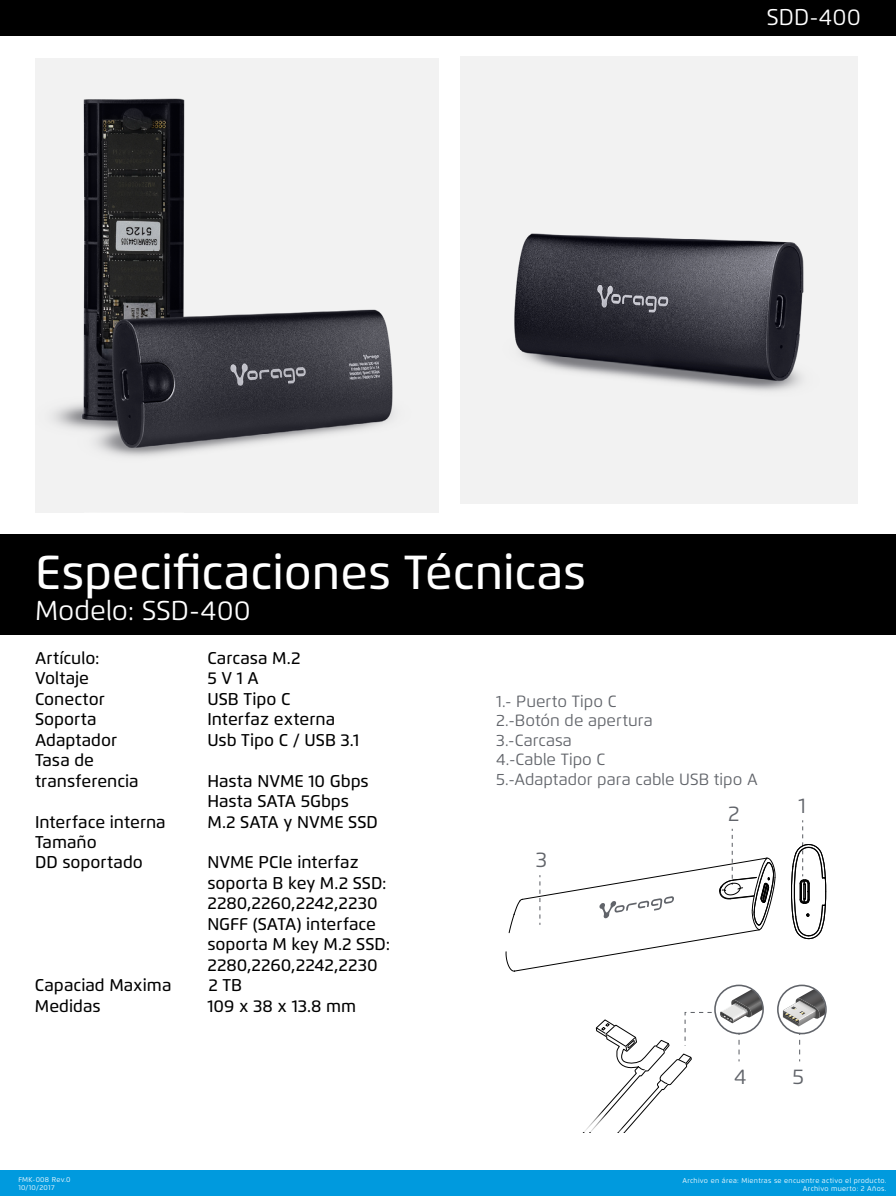
<style>
.page{position:relative;width:896px;height:1196px;background:#fff}
.page>*{position:absolute;margin:0;border:0;box-sizing:border-box;transform-origin:0 0}
.t1{font:500 47.69px "Flexo";color:#fff}
.t2{font:27.21px "Flexo";color:#fff}
.t3{font:22.75px "Flexo";color:#fff}
.t4{font:21.09px "Flexo";color:#61646a}
.t5{font:500 17.06px/20.5px "Flexo";color:#000}
.t6{font:16.28px/19.5px "Flexo";color:#61646a}
.t7{font:7px/7.9px "Flexo";letter-spacing:.04em;color:#fff;text-align:right}
</style>
<div class="page">
<div style="left:0;top:1170px;width:896px;height:25px;background:#009ade"></div>
<div style="left:0;top:534px;width:896px;height:100px;background:#000"></div>
<div style="left:0;top:0;width:896px;height:35px;background:#000"></div>
<img style="left:35px;top:59px;width:404px;height:453px">
<img style="left:460px;top:57px;width:398px;height:446px">
<svg style="left:783px;top:988px;width:42px;height:38px"></svg>
<svg style="left:720px;top:987px;width:43px;height:36px"></svg>
<div style="left:777px;top:984px;width:50px;height:50px;border:2px solid #61646a;border-radius:50%"></div>
<div style="left:714px;top:984px;width:50px;height:50px;border:2px solid #61646a;border-radius:50%"></div>
<svg style="left:739px;top:1032px;width:1px;height:29px"></svg>
<svg style="left:799px;top:1032px;width:1px;height:29px"></svg>
<svg style="left:791px;top:820px;width:35px;height:120px"></svg>
<svg style="left:585px;top:1012px;width:127px;height:119px"></svg>
<svg style="left:506px;top:828px;width:269px;height:143px"></svg>
<h3 class="t3" style="left:767px;top:3px;width:96px">SDD-400</h3>
<h1 class="t1" style="left:35px;top:543px;width:553px">Especificaciones Técnicas</h1>
<h2 class="t2" style="left:35px;top:594px;width:217px">Modelo: SSD-400</h2>
<p class="t5" style="left:35px;top:647px;width:66px">Artículo:</p>
<p class="t5" style="left:207px;top:647px;width:95px">Carcasa M.2</p>
<p class="t5" style="left:35px;top:668px;width:56px">Voltaje</p>
<p class="t5" style="left:207px;top:668px;width:53px">5 V 1 A</p>
<p class="t5" style="left:35px;top:688px;width:71px">Conector</p>
<p class="t5" style="left:207px;top:688px;width:84px">USB Tipo C</p>
<p class="t5" style="left:35px;top:709px;width:63px">Soporta</p>
<p class="t5" style="left:207px;top:709px;width:129px">Interfaz externa</p>
<p class="t5" style="left:35px;top:729px;width:84px">Adaptador</p>
<p class="t5" style="left:207px;top:729px;width:153px">Usb Tipo C / USB 3.1</p>
<p class="t5" style="left:35px;top:749px;width:105px">Tasa de transferencia</p>
<p class="t5" style="left:207px;top:770px;width:163px">Hasta NVME 10 Gbps<br>Hasta SATA 5Gbps</p>
<p class="t5" style="left:35px;top:811px;width:132px">Interface interna</p>
<p class="t5" style="left:207px;top:811px;width:172px">M.2 SATA y NVME SSD</p>
<p class="t5" style="left:35px;top:831px;width:109px">Tamaño<br>DD soportado</p>
<p class="t5" style="left:207px;top:852px;width:184px">NVME PCIe interfaz soporta B key M.2 SSD:<br>2280,2260,2242,2230<br>NGFF (SATA) interface soporta M key M.2 SSD:<br>2280,2260,2242,2230</p>
<p class="t5" style="left:35px;top:974px;width:138px">Capaciad Maxima</p>
<p class="t5" style="left:208px;top:974px;width:35px">2 TB</p>
<p class="t5" style="left:35px;top:995px;width:67px">Medidas</p>
<p class="t5" style="left:207px;top:995px;width:150px">109 x 38 x 13.8 mm</p>
<p class="t6" style="left:496px;top:691px;width:263px">1.- Puerto Tipo C<br>2.-Botón de apertura<br>3.-Carcasa<br>4.-Cable Tipo C<br>5.-Adaptador para cable USB tipo A</p>
<p class="t4" style="left:728px;top:800px;width:13px">2</p>
<p class="t4" style="left:536px;top:847px;width:13px">3</p>
<p class="t4" style="left:798px;top:792px;width:9px">1</p>
<p class="t7" style="left:18px;top:1175px;width:54px;text-align:left">FMK-008 Rev.0<br>10/10/2017</p>
<p class="t4" style="left:734px;top:1063px;width:14px">4</p>
<p class="t4" style="left:793px;top:1063px;width:13px">5</p>
<p class="t7" style="left:682px;top:1176px;width:205px">Archivo en área: Mientras se encuentre activo el producto.<br>Archivo muerto: 2 Años.</p>
</div>
